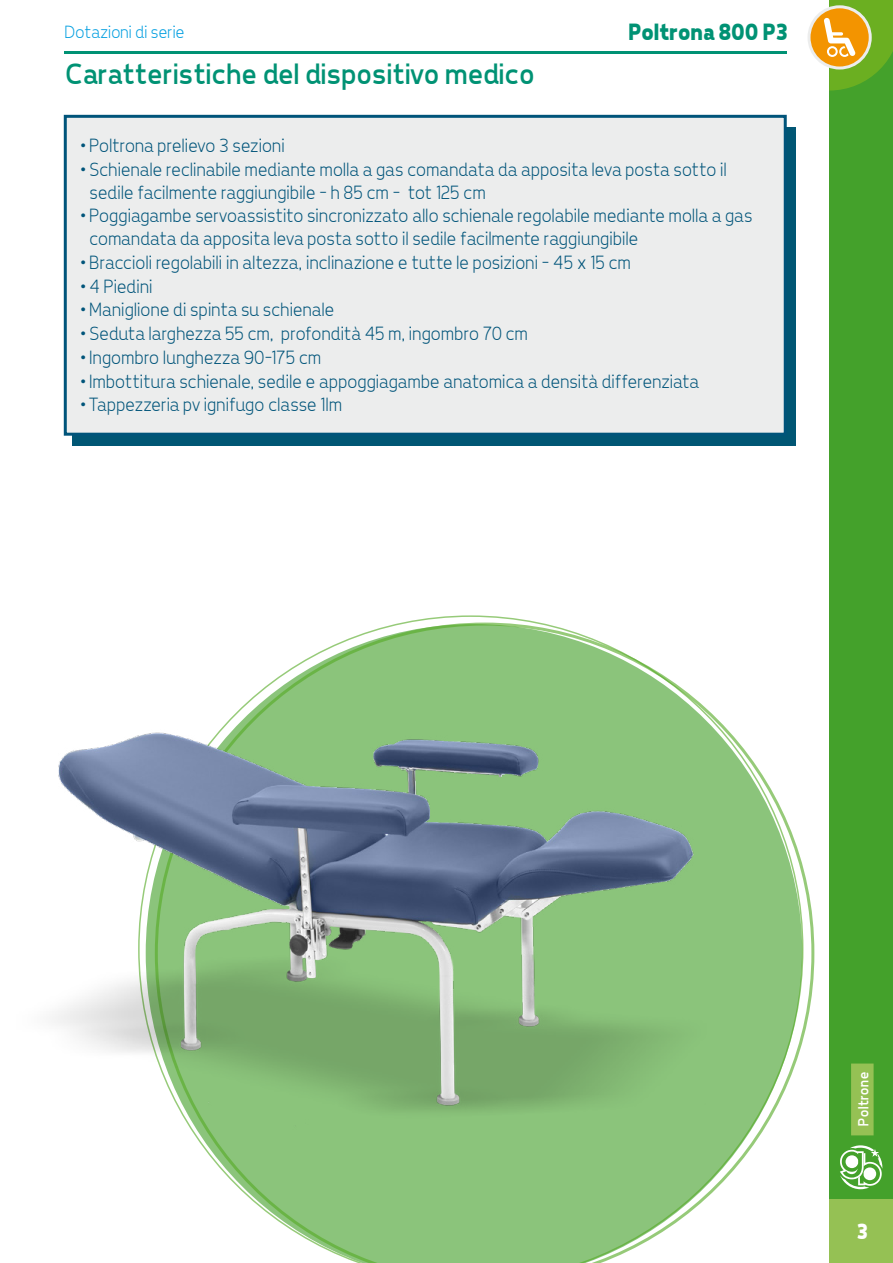
<style>
.page{position:relative;width:893px;height:1263px;background:#fff}
.page>*{position:absolute;margin:0;border:0;box-sizing:border-box;transform-origin:0 0}
.t1{font:30px "Tepeno Sans";color:#009274}
.t2{font:700 24px "Tepeno Sans";letter-spacing:-.02em;color:#009274}
.t3{font:700 22.5px "Tepeno Sans";color:#fff}
.t4{font:300 19.5px/22.5px "Tepeno Sans";color:#00547a}
.t5{font:300 18px "Tepeno Sans";color:#009ee0}
.t6{font:15px "Tepeno Sans";letter-spacing:.015em;color:#fff}
</style>
<div class="page">
<hr style="left:64px;top:51px;width:723px;height:2px;background:#009274">
<div style="left:829px;top:0;width:64px;height:1263px;background:#44a12b"></div>
<div style="left:829px;top:1199px;width:64px;height:64px;background:#95c154"></div>
<svg style="left:840px;top:1145px;width:42px;height:44px"></svg>
<svg style="left:221px;top:815px;width:582px;height:448px"></svg>
<div style="left:851px;top:1063px;width:23px;height:72px;background:#95c154"></div>
<svg style="left:809px;top:7px;width:61px;height:61px"></svg>
<svg style="left:824px;top:0;width:69px;height:91px"></svg>
<div style="left:72px;top:128px;width:723px;height:318px;background:#005674"></div>
<div style="left:65px;top:116px;width:720px;height:318px;background:#eceded"></div>
<div style="left:64px;top:115px;width:723px;height:321px;border:3px solid #00547a"></div>
<img style="left:52px;top:615px;width:732px;height:555px">
<p class="t5" style="left:64px;top:21px;width:121px">Dotazioni di serie</p>
<p class="t2" style="left:627px;top:18px;width:161px">Poltrona 800 P3</p>
<h1 class="t1" style="left:64px;top:56px;width:471px">Caratteristiche del dispositivo medico</h1>
<p class="t4" style="left:80px;top:134px;width:206px">• Poltrona prelievo 3 sezioni</p>
<p class="t4" style="left:89px;top:158px;width:639px;text-indent:-9px">• Schienale reclinabile mediante molla a gas comandata da apposita leva posta sotto il sedile facilmente raggiungibile - h 85 cm - tot 125 cm</p>
<p class="t4" style="left:89px;top:204px;width:665px;text-indent:-9px">• Poggiagambe servoassistito sincronizzato allo schienale regolabile mediante molla a gas comandata da apposita leva posta sotto il sedile facilmente raggiungibile</p>
<p class="t4" style="left:80px;top:250px;width:552px">• Braccioli regolabili in altezza, inclinazione e tutte le posizioni - 45 x 15 cm</p>
<p class="t4" style="left:80px;top:274px;width:74px">• 4 Piedini</p>
<p class="t4" style="left:80px;top:298px;width:255px">• Maniglione di spinta su schienale</p>
<p class="t4" style="left:80px;top:322px;width:449px">• Seduta larghezza 55 cm, profondità 45 m, ingombro 70 cm</p>
<p class="t4" style="left:80px;top:345px;width:242px">• Ingombro lunghezza 90-175 cm</p>
<p class="t4" style="left:80px;top:369px;width:620px">• Imbottitura schienale, sedile e appoggiagambe anatomica a densità differenziata</p>
<p class="t4" style="left:80px;top:393px;width:263px">• Tappezzeria pv ignifugo classe 1Im</p>
<p class="t6" style="left:854px;top:1127px;width:56px;rotate:-90deg">Poltrone</p>
<p class="t3" style="left:855px;top:1218px;width:13px">3</p>
</div>
